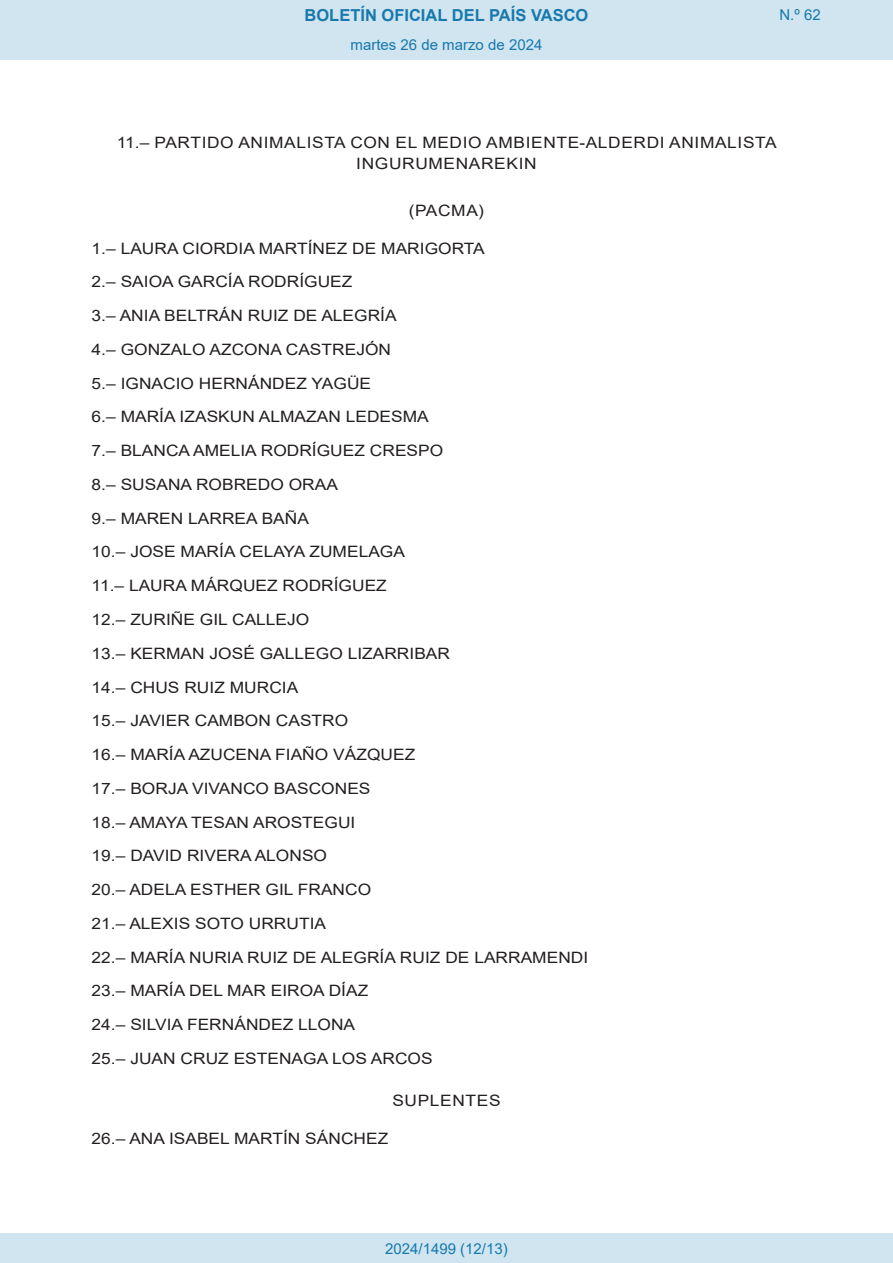
<style>
.page{position:relative;width:893px;height:1263px;background:#fff}
.page>*{position:absolute;margin:0;border:0;box-sizing:border-box;transform-origin:0 0}
.t1{font:700 16.5px "Arial";color:#1879ad}
.BOPVDetalle{font:15.6px "Arial";color:#231f20;scale:1.11 1}
.BOPVClave{font:15.6px/21px "Arial";letter-spacing:.035em;color:#231f20;text-align:center;scale:1.11 1}
.Paginacion_Centro{font:15px "Arial";color:#1879ad}
</style>
<div class="page">
<div style="left:0;top:0;width:893px;height:60px;background:#d0e5f0"></div>
<div style="left:0;top:1233px;width:893px;height:30px;background:#d0e5f0"></div>
<p class="t1" style="left:305px;top:3px;width:285px">BOLETÍN OFICIAL DEL PAÍS VASCO</p>
<p class="Paginacion_Centro" style="left:351px;top:35px;width:193px">martes 26 de marzo de 2024</p>
<p class="Paginacion_Centro" style="left:779px;top:5px;width:43px">N.º 62</p>
<p class="BOPVClave" style="left:117px;top:132px;width:596px">11.– PARTIDO ANIMALISTA CON EL MEDIO AMBIENTE-ALDERDI ANIMALISTA<br>INGURUMENAREKIN</p>
<p class="BOPVClave" style="left:409px;top:200px;width:69px">(PACMA)</p>
<p class="BOPVDetalle" style="left:92px;top:237px;width:356px">1.– LAURA CIORDIA MARTÍNEZ DE MARIGORTA</p>
<p class="BOPVDetalle" style="left:92px;top:271px;width:236px">2.– SAIOA GARCÍA RODRÍGUEZ</p>
<p class="BOPVDetalle" style="left:92px;top:305px;width:276px">3.– ANIA BELTRÁN RUIZ DE ALEGRÍA</p>
<p class="BOPVDetalle" style="left:92px;top:339px;width:271px">4.– GONZALO AZCONA CASTREJÓN</p>
<p class="BOPVDetalle" style="left:92px;top:372px;width:253px">5.– IGNACIO HERNÁNDEZ YAGÜE</p>
<p class="BOPVDetalle" style="left:92px;top:406px;width:305px">6.– MARÍA IZASKUN ALMAZAN LEDESMA</p>
<p class="BOPVDetalle" style="left:92px;top:440px;width:318px">7.– BLANCA AMELIA RODRÍGUEZ CRESPO</p>
<p class="BOPVDetalle" style="left:92px;top:474px;width:223px">8.– SUSANA ROBREDO ORAA</p>
<p class="BOPVDetalle" style="left:92px;top:507px;width:197px">9.– MAREN LARREA BAÑA</p>
<p class="BOPVDetalle" style="left:92px;top:541px;width:284px">10.– JOSE MARÍA CELAYA ZUMELAGA</p>
<p class="BOPVDetalle" style="left:92px;top:575px;width:267px">11.– LAURA MÁRQUEZ RODRÍGUEZ</p>
<p class="BOPVDetalle" style="left:92px;top:609px;width:198px">12.– ZURIÑE GIL CALLEJO</p>
<p class="BOPVDetalle" style="left:92px;top:642px;width:324px">13.– KERMAN JOSÉ GALLEGO LIZARRIBAR</p>
<p class="BOPVDetalle" style="left:92px;top:676px;width:188px">14.– CHUS RUIZ MURCIA</p>
<p class="BOPVDetalle" style="left:92px;top:710px;width:233px">15.– JAVIER CAMBON CASTRO</p>
<p class="BOPVDetalle" style="left:92px;top:744px;width:293px">16.– MARÍA AZUCENA FIAÑO VÁZQUEZ</p>
<p class="BOPVDetalle" style="left:92px;top:777px;width:253px">17.– BORJA VIVANCO BASCONES</p>
<p class="BOPVDetalle" style="left:92px;top:811px;width:239px">18.– AMAYA TESAN AROSTEGUI</p>
<p class="BOPVDetalle" style="left:92px;top:845px;width:214px">19.– DAVID RIVERA ALONSO</p>
<p class="BOPVDetalle" style="left:92px;top:879px;width:253px">20.– ADELA ESTHER GIL FRANCO</p>
<p class="BOPVDetalle" style="left:92px;top:912px;width:213px">21.– ALEXIS SOTO URRUTIA</p>
<p class="BOPVDetalle" style="left:92px;top:946px;width:449px">22.– MARÍA NURIA RUIZ DE ALEGRÍA RUIZ DE LARRAMENDI</p>
<p class="BOPVDetalle" style="left:92px;top:980px;width:251px">23.– MARÍA DEL MAR EIROA DÍAZ</p>
<p class="BOPVDetalle" style="left:92px;top:1014px;width:239px">24.– SILVIA FERNÁNDEZ LLONA</p>
<p class="BOPVDetalle" style="left:92px;top:1048px;width:309px">25.– JUAN CRUZ ESTENAGA LOS ARCOS</p>
<p class="BOPVClave" style="left:392px;top:1090px;width:99px">SUPLENTES</p>
<p class="BOPVDetalle" style="left:92px;top:1128px;width:269px">26.– ANA ISABEL MARTÍN SÁNCHEZ</p>
<p class="Paginacion_Centro" style="left:385px;top:1238px;width:124px">2024/1499 (12/13)</p>
</div>
